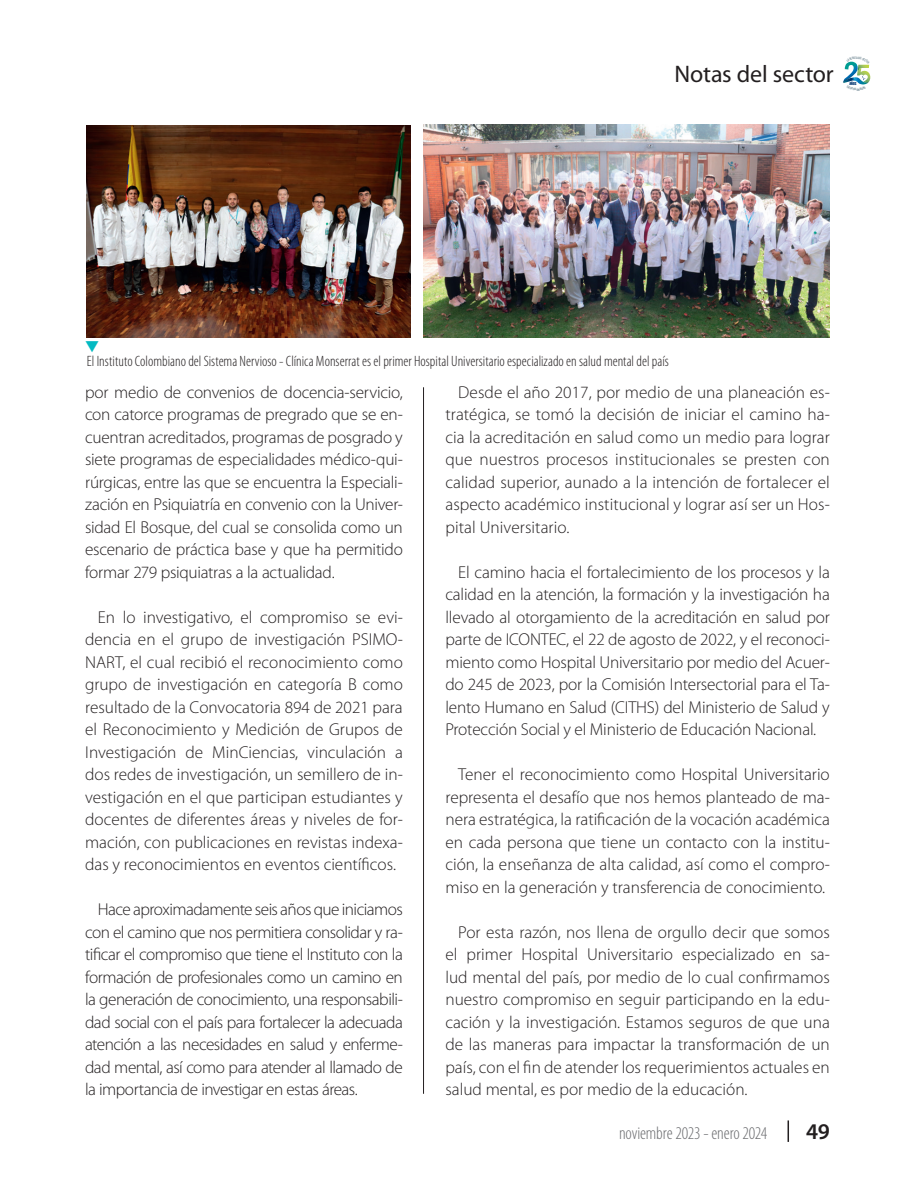
<style>
.page{position:relative;width:915px;height:1191px;background:#fff}
.page>*{position:absolute;margin:0;border:0;box-sizing:border-box;transform-origin:0 0}
.t1{font:24px "Myriad Pro";letter-spacing:-.005em;color:#231f20}
.t2{font:600 22.5px "Myriad Pro";color:#231f20}
.t3{font:300 condensed 18px "Myriad Pro";letter-spacing:-.01em;color:#6c6d70}
.TEXTO_GENERAL_OK{font:300 17.25px/22.5px "Myriad Pro";color:#231f20;text-align:justify}
.CARGO_PIE_DE_FOTO{font:300 condensed 15px "Myriad Pro";color:#231f20}
.t4{font:4.2px "Haettenschweiler";color:#00326d}
.t5{font:700 3.3px "Bebas Neue";color:#738a95}
</style>
<div class="page">
<svg style="left:787px;top:1120px;width:1px;height:21px"></svg>
<hr style="left:423px;top:387px;width:1px;height:706px;background:#231f20">
<img style="left:86px;top:125px;width:325px;height:212px">
<img style="left:423px;top:124px;width:406px;height:213px">
<svg style="left:843px;top:61px;width:27px;height:24px"></svg>
<h1 class="t1" style="left:674px;top:59px;width:161px">Notas del sector</h1>
<p class="t5" style="left:856px;top:56px;width:3px">a</p>
<p class="t4" style="left:849px;top:81px;width:8px">AÑOS</p>
<p class="CARGO_PIE_DE_FOTO" style="left:87px;top:353px;width:583px">El Instituto Colombiano del Sistema Nervioso - Clínica Monserrat es el primer Hospital Universitario especializado en salud mental del país</p>
<p class="TEXTO_GENERAL_OK" style="left:85px;top:381px;width:319px">por medio de convenios de docencia-servicio, con catorce programas de pregrado que se en&shy;cuentran acreditados, programas de posgrado y siete programas de especialidades médico-qui&shy;rúrgicas, entre las que se encuentra la Especiali&shy;zación en Psiquiatría en convenio con la Univer&shy;sidad El Bosque, del cual se consolida como un escenario de práctica base y que ha permitido formar 279 psiquiatras a la actualidad.</p>
<p class="TEXTO_GENERAL_OK" style="left:85px;top:606px;width:319px;text-indent:13px">En lo investigativo, el compromiso se evi&shy;dencia en el grupo de investigación PSIMO-NART, el cual recibió el reconocimiento como grupo de investigación en categoría B como resultado de la Convocatoria 894 de 2021 para el Reconocimiento y Medición de Grupos de Investigación de MinCiencias, vinculación a dos redes de investigación, un semillero de in&shy;vestigación en el que participan estudiantes y docentes de diferentes áreas y niveles de for&shy;mación, con publicaciones en revistas indexa&shy;das y reconocimientos en eventos científicos.</p>
<p class="TEXTO_GENERAL_OK" style="left:85px;top:898px;width:319px;text-indent:13px">Hace aproximadamente seis años que iniciamos con el camino que nos permitiera consolidar y ra&shy;tificar el compromiso que tiene el Instituto con la formación de profesionales como un camino en la generación de conocimiento, una responsabili&shy;dad social con el país para fortalecer la adecuada atención a las necesidades en salud y enferme&shy;dad mental, así como para atender al llamado de la importancia de investigar en estas áreas.</p>
<p class="TEXTO_GENERAL_OK" style="left:445px;top:381px;width:386px;text-indent:13px">Desde el año 2017, por medio de una planeación es&shy;tratégica, se tomó la decisión de iniciar el camino ha&shy;cia la acreditación en salud como un medio para lograr que nuestros procesos institucionales se presten con calidad superior, aunado a la intención de fortalecer el aspecto académico institucional y lograr así ser un Hos&shy;pital Universitario.</p>
<p class="TEXTO_GENERAL_OK" style="left:445px;top:561px;width:386px;text-indent:13px">El camino hacia el fortalecimiento de los procesos y la calidad en la atención, la formación y la investigación ha llevado al otorgamiento de la acreditación en salud por parte de ICONTEC, el 22 de agosto de 2022, y el reconoci&shy;miento como Hospital Universitario por medio del Acuer&shy;do 245 de 2023, por la Comisión Intersectorial para el Ta&shy;lento Humano en Salud (CITHS) del Ministerio de Salud y Protección Social y el Ministerio de Educación Nacional.</p>
<p class="TEXTO_GENERAL_OK" style="left:445px;top:763px;width:386px;text-indent:13px">Tener el reconocimiento como Hospital Universitario representa el desafío que nos hemos planteado de ma&shy;nera estratégica, la ratificación de la vocación académica en cada persona que tiene un contacto con la institu&shy;ción, la enseñanza de alta calidad, así como el compro&shy;miso en la generación y transferencia de conocimiento.</p>
<p class="TEXTO_GENERAL_OK" style="left:445px;top:921px;width:386px;text-indent:13px">Por esta razón, nos llena de orgullo decir que somos el primer Hospital Universitario especializado en sa&shy;lud mental del país, por medio de lo cual confirmamos nuestro compromiso en seguir participando en la edu&shy;cación y la investigación. Estamos seguros de que una de las maneras para impactar la transformación de un país, con el fin de atender los requerimientos actuales en salud mental, es por medio de la educación.</p>
<p class="t3" style="left:618px;top:1123px;width:150px">noviembre 2023 - enero 2024</p>
<h2 class="t2" style="left:805px;top:1116px;width:25px">49</h2>
</div>
